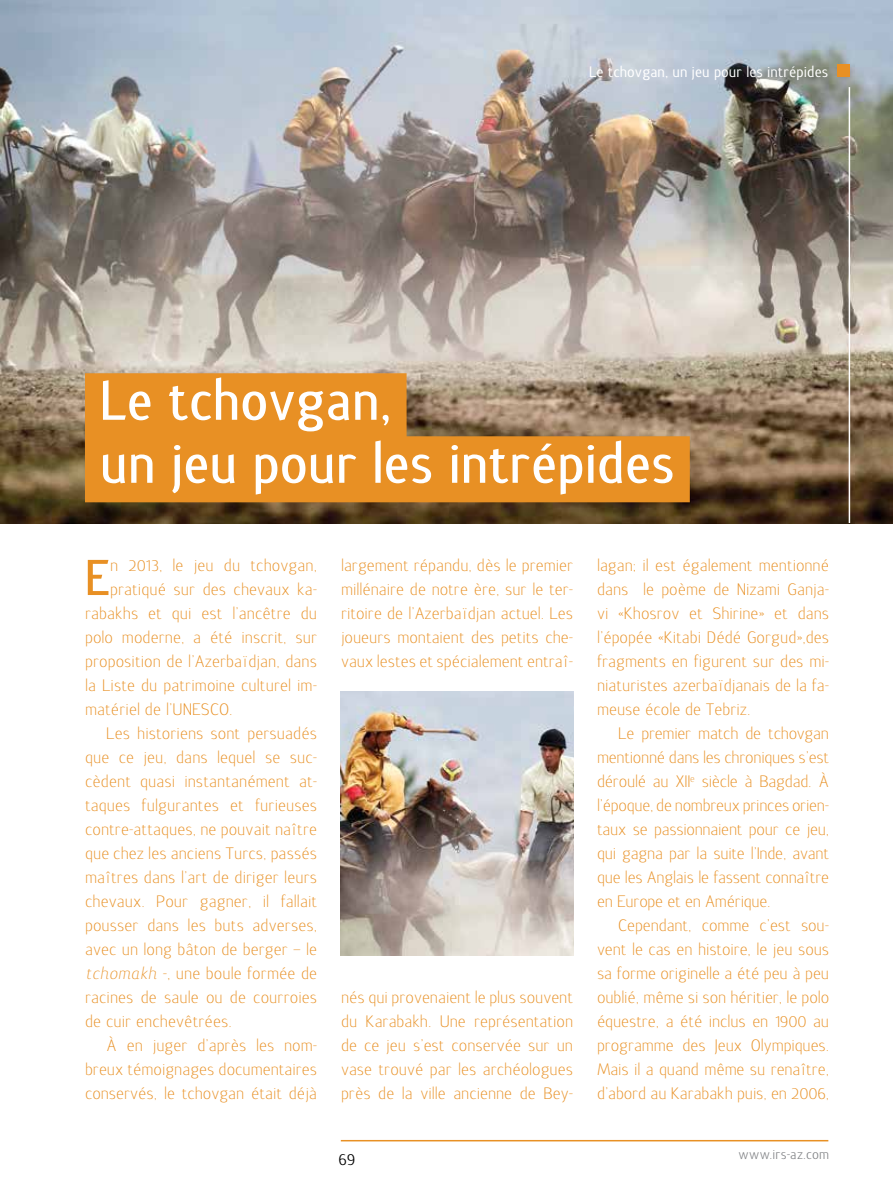
<style>
.page{position:relative;width:893px;height:1191px;background:#fff}
.page>*{position:absolute;margin:0;border:0;box-sizing:border-box;transform-origin:0 0}
.t1{font:600 55.5px/63px "Terra Sans";color:#fff}
.t2{font:600 50.1px "Terra Sans";color:#e89024}
.t3{font:300 16.5px/24px "Terra Sans";color:#e89024;text-align:justify}
.t4{font:16.5px "Terra Sans";color:#000}
.t5{font:500 15px "Terra Sans";color:#fff}
.t6{font:13.5px "Terra Sans";letter-spacing:.015em;color:#808285}
.s1{font-style:italic}
</style>
<div class="page">
<hr style="left:341px;top:1140px;width:487px;height:1px;background:#e89024">
<img style="left:0;top:0;width:893px;height:523px">
<div style="left:85px;top:373px;width:322px;height:66px;background:#e89024"></div>
<div style="left:85px;top:436px;width:605px;height:66px;background:#e89024"></div>
<img style="left:341px;top:691px;width:232px;height:264px">
<div style="left:837px;top:64px;width:13px;height:13px;background:#e89024"></div>
<hr style="left:849px;top:87px;width:1px;height:436px;background:#fff">
<p class="t5" style="left:589px;top:62px;width:241px">Le tchovgan, un jeu pour les intrépides</p>
<h1 class="t1" style="left:100px;top:369px;width:576px">Le tchovgan,<br>un jeu pour les intrépides</h1>
<h2 class="t2" style="left:85px;top:548px;width:26px">E</h2>
<p class="t3" style="left:110px;top:553px;width:209px">n 2013, le jeu du tchovgan,</p>
<p class="t3" style="left:110px;top:577px;width:209px">pratiqué sur des chevaux ka-</p>
<p class="t3" style="left:85px;top:601px;width:234px">rabakhs et qui est l’ancêtre du</p>
<p class="t3" style="left:85px;top:625px;width:234px">polo moderne, a été inscrit, sur</p>
<p class="t3" style="left:85px;top:649px;width:234px">proposition de l’Azerbaïdjan, dans</p>
<p class="t3" style="left:85px;top:673px;width:234px">la Liste du patrimoine culturel im-</p>
<p class="t3" style="left:85px;top:697px;width:149px">matériel de l’UNESCO.</p>
<p class="t3" style="left:106px;top:721px;width:212px">Les historiens sont persuadés</p>
<p class="t3" style="left:85px;top:745px;width:234px">que ce jeu, dans lequel se suc-</p>
<p class="t3" style="left:85px;top:769px;width:234px">cèdent quasi instantanément at-</p>
<p class="t3" style="left:85px;top:793px;width:234px">taques fulgurantes et furieuses</p>
<p class="t3" style="left:85px;top:817px;width:234px">contre-attaques, ne pouvait naître</p>
<p class="t3" style="left:85px;top:841px;width:234px">que chez les anciens Turcs, passés</p>
<p class="t3" style="left:85px;top:865px;width:234px">maîtres dans l’art de diriger leurs</p>
<p class="t3" style="left:85px;top:889px;width:234px">chevaux. Pour gagner, il fallait</p>
<p class="t3" style="left:85px;top:913px;width:234px">pousser dans les buts adverses,</p>
<p class="t3" style="left:85px;top:937px;width:234px">avec un long bâton de berger – le</p>
<p class="t3" style="left:85px;top:961px;width:234px"><span class="s1">tchomakh</span> -, une boule formée de</p>
<p class="t3" style="left:85px;top:985px;width:234px">racines de saule ou de courroies</p>
<p class="t3" style="left:85px;top:1009px;width:148px">de cuir enchevêtrées.</p>
<p class="t3" style="left:106px;top:1033px;width:212px">À en juger d’après les nom-</p>
<p class="t3" style="left:85px;top:1057px;width:234px">breux témoignages documentaires</p>
<p class="t3" style="left:85px;top:1081px;width:234px">conservés, le tchovgan était déjà</p>
<p class="t3" style="left:341px;top:553px;width:234px">largement répandu, dès le premier millénaire de notre ère, sur le ter&shy;ritoire de l’Azerbaïdjan actuel. Les joueurs montaient des petits che&shy;vaux lestes et spécialement entraî-</p>
<p class="t3" style="left:341px;top:985px;width:234px">nés qui provenaient le plus souvent du Karabakh. Une représentation de ce jeu s’est conservée sur un vase trouvé par les archéologues près de la ville ancienne de Bey-</p>
<p class="t4" style="left:339px;top:1149px;width:18px">69</p>
<p class="t3" style="left:597px;top:553px;width:234px">lagan; il est également mentionné dans le poème de Nizami Ganja&shy;vi «Khosrov et Shirine» et dans l’épopée «Kitabi Dédé Gorgud»,des fragments en figurent sur des mi&shy;niaturistes azerbaïdjanais de la fa&shy;meuse école de Tebriz.</p>
<p class="t3" style="left:597px;top:721px;width:234px;text-indent:21px">Le premier match de tchovgan mentionné dans les chroniques s’est déroulé au XII<sup>e</sup> siècle à Bagdad. À l’époque, de nombreux princes orien&shy;taux se passionnaient pour ce jeu, qui gagna par la suite l’Inde, avant que les Anglais le fassent connaître en Europe et en Amérique.</p>
<p class="t3" style="left:597px;top:913px;width:234px;text-indent:21px">Cependant, comme c’est sou&shy;vent le cas en histoire, le jeu sous sa forme originelle a été peu à peu oublié, même si son héritier, le polo équestre, a été inclus en 1900 au programme des Jeux Olympiques.<br>Mais il a quand même su renaître, d’abord au Karabakh puis, en 2006,</p>
<p class="t6" style="left:738px;top:1146px;width:92px">www.irs-az.com</p>
</div>
